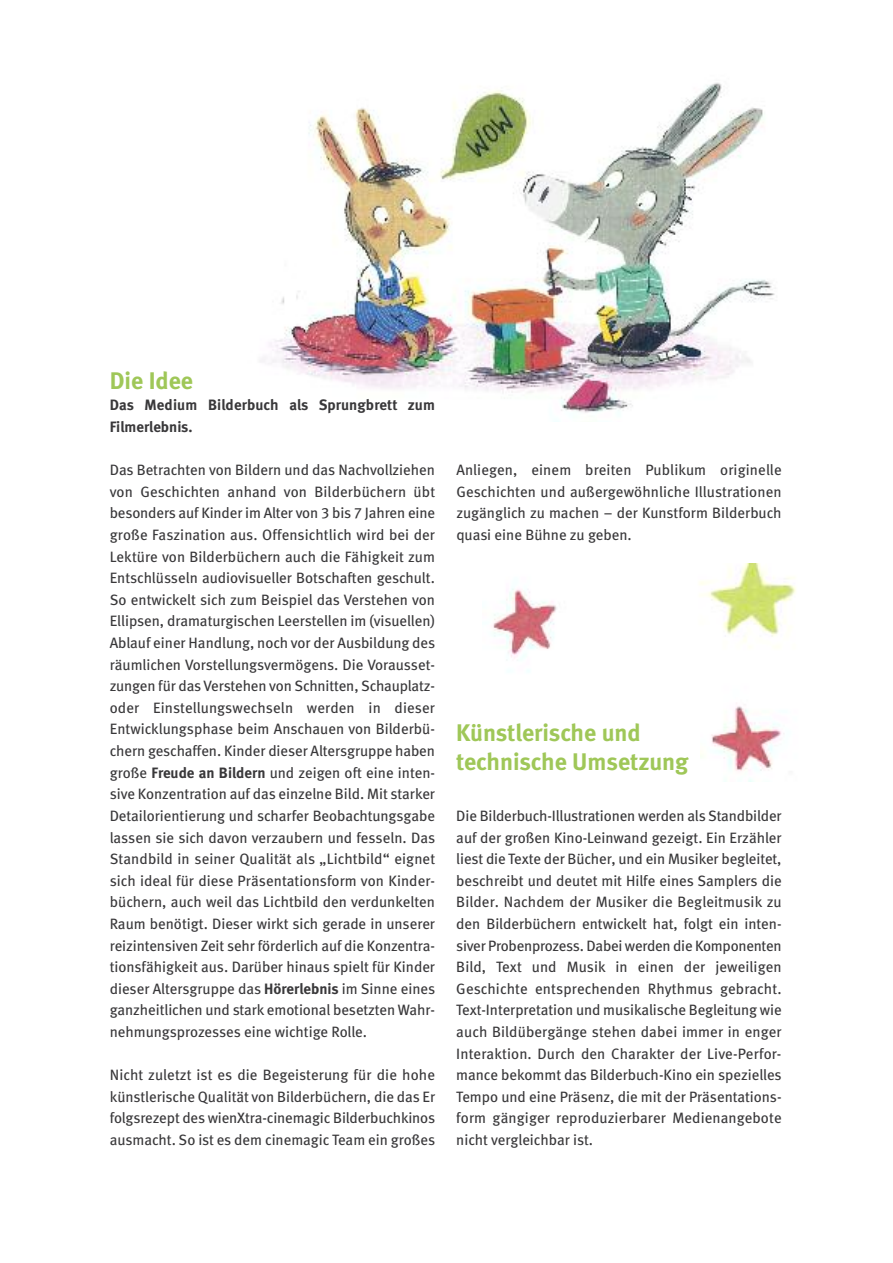
<style>
.page{position:relative;width:893px;height:1263px;background:#fff}
.page>*{position:absolute;margin:0;border:0;box-sizing:border-box;transform-origin:0 0}
.t1{font:24px/28.5px "Meta Bold LF";color:#9fc758}
.t2{font:15px/21.6px "Meta Book LF";color:#39383a;text-align:justify}
.t3{font:15px/21.6px "Meta Bold LF";letter-spacing:.005em;color:#39383a}
.s1{font-family:"Meta Bold LF"}
</style>
<div class="page">
<img style="left:260px;top:82px;width:515px;height:331px">
<img style="left:493px;top:563px;width:303px;height:109px">
<img style="left:700px;top:706px;width:82px;height:76px">
<h1 class="t1" style="left:110px;top:368px;width:85px">Die Idee</h1>
<p class="t3" style="left:110px;top:396px;width:327px">Das Medium Bilderbuch als Sprungbrett zum<br>Filmerlebnis.</p>
<p class="t2" style="left:110px;top:460px;width:327px">Das Betrachten von Bildern und das Nachvollziehen von Geschichten anhand von Bilderbüchern übt besonders auf Kinder im Alter von 3 bis 7 Jahren eine große Faszination aus. Offensichtlich wird bei der Lektüre von Bilderbüchern auch die Fähigkeit zum Entschlüsseln audiovisueller Botschaften geschult.<br>So entwickelt sich zum Beispiel das Verstehen von Ellipsen, dramaturgischen Leerstellen im (visuellen)<br>Ablauf einer Handlung, noch vor der Ausbildung des räumlichen Vorstellungsvermögens. Die Vorausset&shy;zungen für das Verstehen von Schnitten, Schauplatz&shy;oder Einstellungswechseln werden in dieser Entwicklungsphase beim Anschauen von Bilderbü&shy;chern geschaffen. Kinder dieser Altersgruppe haben große <span class="s1">Freude an Bildern</span> und zeigen oft eine inten&shy;sive Konzentration auf das einzelne Bild. Mit starker Detailorientierung und scharfer Beobachtungsgabe lassen sie sich davon verzaubern und fesseln. Das Standbild in seiner Qualität als „Lichtbild“ eignet sich ideal für diese Präsentationsform von Kinder&shy;büchern, auch weil das Lichtbild den verdunkelten Raum benötigt. Dieser wirkt sich gerade in unserer reizintensiven Zeit sehr förderlich auf die Konzentra&shy;tionsfähigkeit aus. Darüber hinaus spielt für Kinder dieser Altersgruppe das <span class="s1">Hörerlebnis</span> im Sinne eines ganzheitlichen und stark emotional besetzten Wahr&shy;nehmungsprozesses eine wichtige Rolle.</p>
<p class="t2" style="left:110px;top:1065px;width:327px">Nicht zuletzt ist es die Begeisterung für die hohe künstlerische Qualität von Bilderbüchern, die das Er folgsrezept des wienXtra-cinemagic Bilderbuchkinos ausmacht. So ist es dem cinemagic Team ein großes</p>
<p class="t2" style="left:456px;top:460px;width:327px">Anliegen, einem breiten Publikum originelle Geschichten und außergewöhnliche Illustrationen zugänglich zu machen – der Kunstform Bilderbuch quasi eine Bühne zu geben.</p>
<h1 class="t1" style="left:456px;top:721px;width:233px">Künstlerische und technische Umsetzung</h1>
<p class="t2" style="left:456px;top:806px;width:327px">Die Bilderbuch-Illustrationen werden als Standbilder auf der großen Kino-Leinwand gezeigt. Ein Erzähler liest die Texte der Bücher, und ein Musiker begleitet, beschreibt und deutet mit Hilfe eines Samplers die Bilder. Nachdem der Musiker die Begleitmusik zu den Bilderbüchern entwickelt hat, folgt ein inten&shy;siver Probenprozess. Dabei werden die Komponenten Bild, Text und Musik in einen der jeweiligen Geschichte entsprechenden Rhythmus gebracht.<br>Text-Interpretation und musikalische Begleitung wie auch Bildübergänge stehen dabei immer in enger Interaktion. Durch den Charakter der Live-Perfor&shy;mance bekommt das Bilderbuch-Kino ein spezielles Tempo und eine Präsenz, die mit der Präsentations&shy;form gängiger reproduzierbarer Medienangebote nicht vergleichbar ist.</p>
</div>
